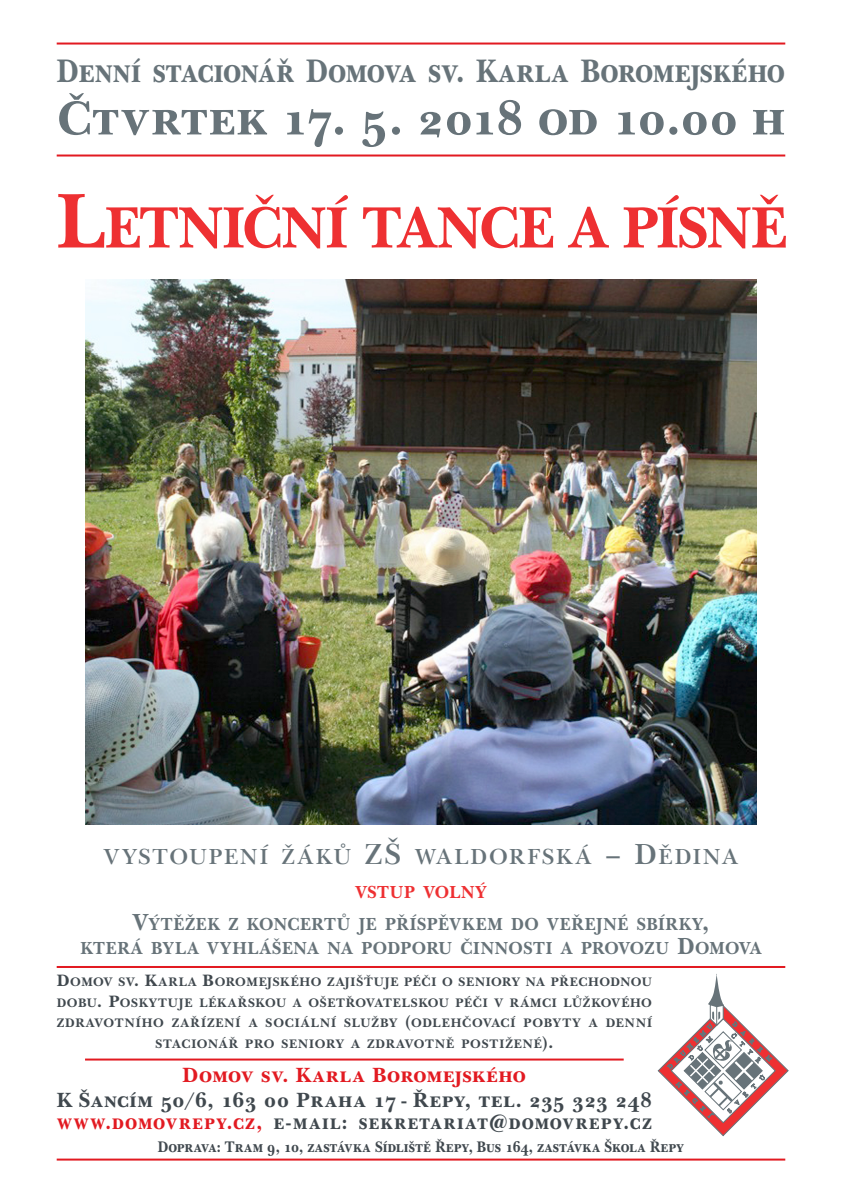
<style>
.page{position:relative;width:842px;height:1191px;background:#fff}
.page>*{position:absolute;margin:0;border:0;box-sizing:border-box;transform-origin:0 0}
.t1{font:700 60px "New Baskervil Itc TOT";letter-spacing:-.025em;color:#ee3032;scale:.95 1}
.t2{font:50px "New Baskerville CE Bold SC";color:#677379}
.t3{font:34px "New Baskerville CE Bold SC";letter-spacing:-.015em;color:#677379;scale:.88 1}
.t4{font:22.5px "New Baskervil Itc TOT Sem Bol";letter-spacing:.085em;color:#677379}
.t5{font:21.5px "New Baskerville CE Bold SC";letter-spacing:.035em;color:#40484e;scale:.93 1}
.t6{font:21.5px "New Baskerville CE Bold SC";letter-spacing:.015em;color:#40484e}
.t7{font:21.5px "New Baskerville CE Bold SC";letter-spacing:.01em;color:#e21a21}
.Normální{font:700 18px "New Baskervil Itc TOT";letter-spacing:.02em;color:#677379;scale:.95 1}
.Normální-2{font:700 18px "New Baskervil Itc TOT";letter-spacing:.04em;color:#677379;scale:.95 1}
.TEXT{font:700 18px "New Baskervil Itc TOT";letter-spacing:.035em;color:#ee3032;scale:.95 1}
.t8{font:16px "New Baskerville CE Bold SC";letter-spacing:-.01em;color:#40484e;scale:.9 1}
.t9{font:700 12.8px "New Baskervil Itc TOT";letter-spacing:.06em;color:#40484e}
.s1{font-size:80px}
.s2{font-size:30px}
.s3{font-size:24px}
.s4{font-size:17px}
.s5{color:#e21a21}
</style>
<div class="page">
<svg style="left:657px;top:974px;width:132px;height:162px"></svg>
<img style="left:85px;top:279px;width:672px;height:545px">
<hr style="left:85px;top:1058px;width:539px;height:2px;background:#e21a21">
<hr style="left:57px;top:1158px;width:728px;height:2px;background:#e21a21">
<hr style="left:57px;top:966px;width:728px;height:2px;background:#e21a21">
<hr style="left:57px;top:154px;width:728px;height:2px;background:#e21a21">
<hr style="left:57px;top:43px;width:728px;height:2px;background:#e21a21">
<p class="t3" style="left:57px;top:54px;width:829px">Denní stacionáfi Domova sv. Karla Boromejského</p>
<p class="t2" style="left:57px;top:92px;width:730px">âtvrtek 17. 5. 2018 od 10.00 h</p>
<p class="t1" style="left:57px;top:192px;width:770px"><span class="s1">L</span>ETNIČNÍ TANCE A PÍSNĚ</p>
<p class="t4" style="left:104px;top:843px;width:636px">VYSTOUPENÍ ŽÁKŮ <span class="s2">ZŠ</span> WALDORFSKÁ <span class="s2">– D</span>ĚDINA</p>
<p class="TEXT" style="left:355px;top:881px;width:140px">VSTUP VOLNÝ</p>
<p class="Normální-2" style="left:133px;top:913px;width:608px"><span class="s3">V</span>ÝTĚŽEK Z KONCERTŮ JE PŘÍSPĚVKEM DO VEŘEJNÉ SBÍRKY<span class="s3">,</span></p>
<p class="Normální" style="left:80px;top:937px;width:718px">KTERÁ BYLA VYHLÁŠENA NA PODPORU ČINNOSTI A PROVOZU <span class="s3">D</span>OMOVA</p>
<p class="t9" style="left:57px;top:974px;width:597px"><span class="s4">D</span>OMOV SV<span class="s4">. K</span>ARLA <span class="s4">B</span>OROMEJSKÉHO ZAJIŠŤUJE PÉČI O SENIORY NA PŘECHODNOU</p>
<p class="t9" style="left:57px;top:995px;width:597px">DOBU<span class="s4">. P</span>OSKYTUJE LÉKAŘSKOU A OŠETŘOVATELSKOU PÉČI V RÁMCI LŮŽKOVÉHO</p>
<p class="t9" style="left:57px;top:1015px;width:597px">ZDRAVOTNÍHO ZAŘÍZENÍ A SOCIÁLNÍ SLUŽBY <span class="s4">(</span>ODLEHČOVACÍ POBYTY A DENNÍ</p>
<p class="t9" style="left:155px;top:1036px;width:399px">STACIONÁŘ PRO SENIORY A ZDRAVOTNĚ POSTIŽENÉ<span class="s4">).</span></p>
<p class="t7" style="left:183px;top:1064px;width:345px">Domov sv. Karla Boromejského</p>
<p class="t6" style="left:57px;top:1089px;width:597px">K ·ancím 50/6, 163 00 Praha 17 - ¤epy, tel. 235 323 248</p>
<p class="t5" style="left:57px;top:1111px;width:642px"><span class="s5">www.domovrepy.cz,</span> e-mail: sekretariat@domovrepy.cz</p>
<p class="t8" style="left:158px;top:1138px;width:587px">Doprava: Tram 9, 10, zastávka Sídli‰tû ¤epy, Bus 164, zastávka ·kola ¤epy</p>
</div>
